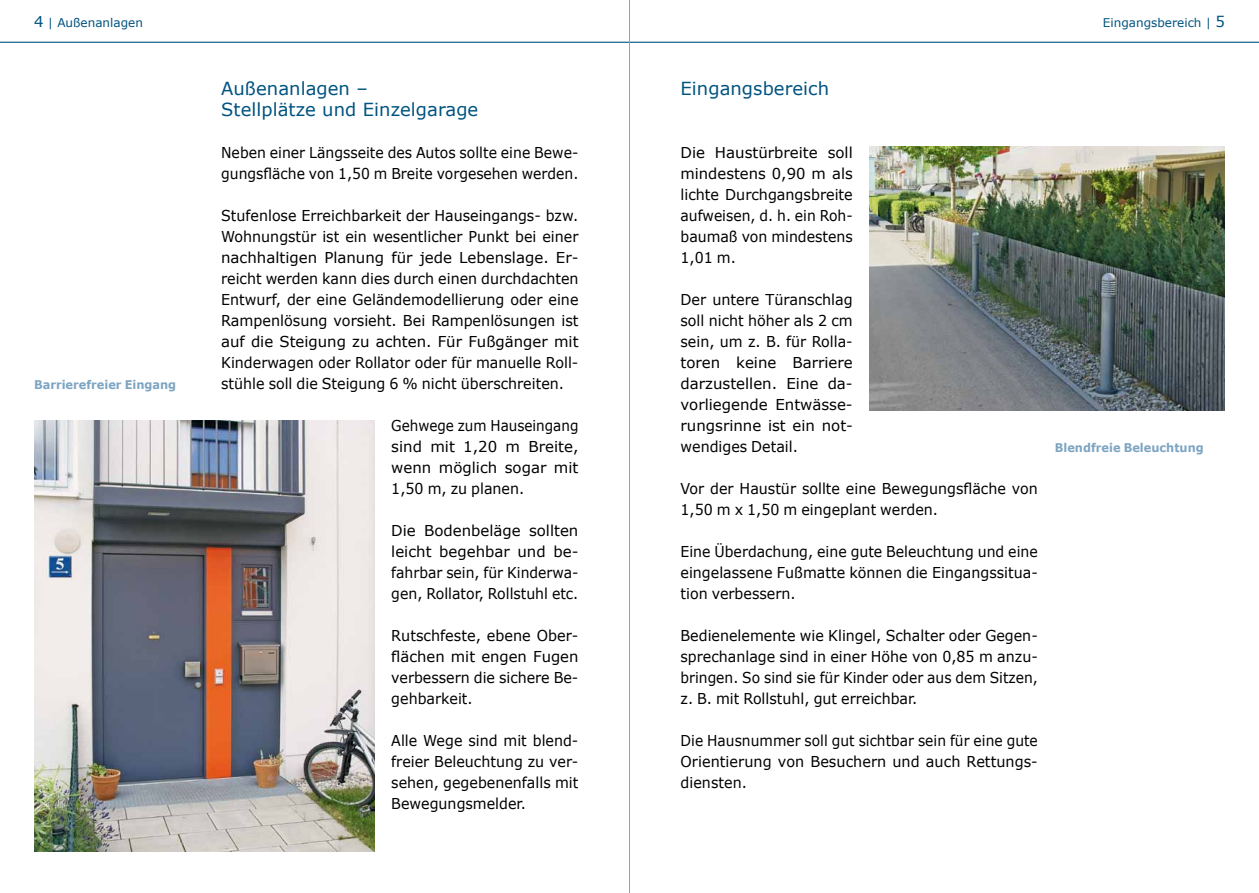
<style>
.page{position:relative;width:1259px;height:893px;background:#fff}
.page>*{position:absolute;margin:0;border:0;box-sizing:border-box;transform-origin:0 0}
.t1{font:18px/21px "Verdana";letter-spacing:.005em;color:#005380}
.t2{font:15px/21px "Verdana";color:#000;text-align:justify;scale:.95 1}
.t3{font:15px/21px "Verdana";color:#000;scale:.96 1}
.t4{font:15px/21px "Verdana";color:#000}
.t5{font:15px/21px "Verdana";color:#000;text-align:justify;scale:.94 1}
.t6{font:15px/21px "Verdana";color:#000;text-align:justify;scale:.92 1}
.t7{font:15px/21px "Verdana";color:#000;scale:.93 1}
.t8{font:15px/21px "Verdana";color:#000;text-align:justify;scale:.9 1}
.t9{font:700 12px "Verdana";color:#7da5c2;scale:.95 1}
.t10{font:12px "Verdana";color:#005380}
.s1{font-size:15px}
</style>
<div class="page">
<hr style="left:0;top:42px;width:1259px;height:1px;background:#005380">
<hr style="left:629px;top:0;width:1px;height:893px;background:#9c9e9f">
<img style="left:34px;top:421px;width:340px;height:430px">
<img style="left:870px;top:146px;width:355px;height:264px">
<p class="t10" style="left:34px;top:14px;width:110px"><span class="s1">4</span> | Außenanlagen</p>
<p class="t10" style="left:1103px;top:14px;width:123px">Eingangsbereich | <span class="s1">5</span></p>
<p class="t9" style="left:34px;top:376px;width:151px">Barrierefreier Eingang</p>
<p class="t1" style="left:221px;top:78px;width:259px">Außenanlagen –<br>Stellplätze und Einzelgarage</p>
<p class="t7" style="left:221px;top:142px;width:386px">Neben einer Längsseite des Autos sollte eine Bewe&shy;gungsfläche von 1,50 m Breite vorgesehen werden.</p>
<p class="t2" style="left:221px;top:205px;width:378px">Stufenlose Erreichbarkeit der Hauseingangs- bzw.<br>Wohnungstür ist ein wesentlicher Punkt bei einer nachhaltigen Planung für jede Lebenslage. Er&shy;reicht werden kann dies durch einen durchdachten Entwurf, der eine Geländemodellierung oder eine Rampenlösung vorsieht. Bei Rampenlösungen ist auf die Steigung zu achten. Für Fußgänger mit Kinderwagen oder Rollator oder für manuelle Roll&shy;stühle soll die Steigung 6 % nicht überschreiten.</p>
<p class="t8" style="left:391px;top:415px;width:209px">Gehwege zum Hauseingang sind mit 1,20 m Breite, wenn möglich sogar mit 1,50 m, zu planen.</p>
<p class="t4" style="left:391px;top:520px;width:189px">Die Bodenbeläge sollten leicht begehbar und be&shy;fahrbar sein, für Kinderwa&shy;gen, Rollator, Rollstuhl etc.</p>
<p class="t3" style="left:391px;top:625px;width:196px">Rutschfeste, ebene Ober&shy;flächen mit engen Fugen verbessern die sichere Be&shy;gehbarkeit.</p>
<p class="t2" style="left:391px;top:730px;width:198px">Alle Wege sind mit blend&shy;freier Beleuchtung zu ver&shy;sehen, gegebenenfalls mit Bewegungsmelder.</p>
<p class="t1" style="left:680px;top:78px;width:150px">Eingangsbereich</p>
<p class="t4" style="left:680px;top:142px;width:174px;text-align:justify">Die Haustürbreite soll mindestens 0,90 m als lichte Durchgangsbreite aufweisen, d. h. ein Roh&shy;baumaß von mindestens 1,01 m.</p>
<p class="t3" style="left:680px;top:289px;width:181px">Der untere Türanschlag soll nicht höher als 2 cm sein, um z. B. für Rolla&shy;toren keine Barriere darzustellen. Eine da&shy;vorliegende Entwässe&shy;rungsrinne ist ein not&shy;wendiges Detail.</p>
<p class="t2" style="left:680px;top:478px;width:377px">Vor der Haustür sollte eine Bewegungsfläche von<br>1,50 m x 1,50 m eingeplant werden.</p>
<p class="t5" style="left:680px;top:541px;width:382px">Eine Überdachung, eine gute Beleuchtung und eine eingelassene Fußmatte können die Eingangssitua&shy;tion verbessern.</p>
<p class="t2" style="left:680px;top:625px;width:377px">Bedienelemente wie Klingel, Schalter oder Gegen&shy;sprechanlage sind in einer Höhe von 0,85 m anzu&shy;bringen. So sind sie für Kinder oder aus dem Sitzen, z. B. mit Rollstuhl, gut erreichbar.</p>
<p class="t6" style="left:680px;top:730px;width:390px">Die Hausnummer soll gut sichtbar sein für eine gute Orientierung von Besuchern und auch Rettungs&shy;diensten.</p>
<p class="t9" style="left:1054px;top:439px;width:158px">Blendfreie Beleuchtung</p>
</div>
